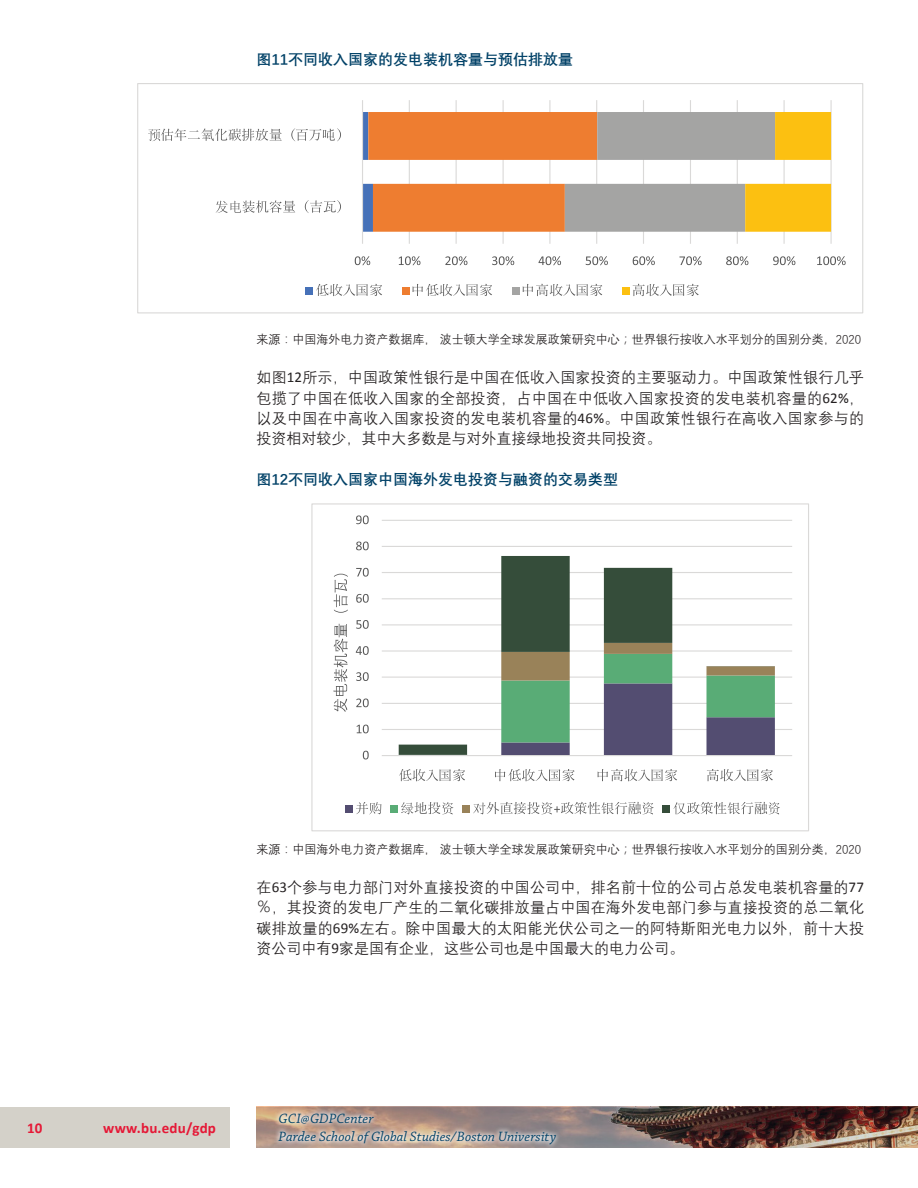
<style>
.page{position:relative;width:918px;height:1188px;background:#fff}
.page>*{position:absolute;margin:0;border:0;box-sizing:border-box;transform-origin:0 0}
.t1{font:15px/20.2px "Deng Xian";color:#231f20;text-align:justify}
.FIG{font:700 15px "Deng Xian";color:#004167}
.t2{font:700 15px "Calibri";letter-spacing:.015em;color:#e51836}
.t3{font:italic 14.25px/18px "Chaparral Pro";letter-spacing:.005em;color:#004167}
.SOURCE{font:12px "Deng Xian";color:#231f20}
.s1{font-family:"Calibri"}
</style>
<div class="page">
<div style="left:0;top:1107px;width:230px;height:40px;background:#d4d1c9"></div>
<img style="left:256px;top:1107px;width:662px;height:40px">
<svg style="left:274px;top:1108px;width:287px;height:40px;background:#b7a299"></svg>
<hr style="left:831px;top:100px;width:1px;height:144px;background:#dad9d8">
<hr style="left:784px;top:100px;width:1px;height:144px;background:#dad9d8">
<hr style="left:737px;top:100px;width:1px;height:144px;background:#dad9d8">
<hr style="left:690px;top:100px;width:1px;height:144px;background:#dad9d8">
<hr style="left:643px;top:100px;width:1px;height:144px;background:#dad9d8">
<hr style="left:596px;top:100px;width:1px;height:144px;background:#dad9d8">
<hr style="left:549px;top:100px;width:1px;height:144px;background:#dad9d8">
<hr style="left:503px;top:100px;width:1px;height:144px;background:#dad9d8">
<hr style="left:456px;top:100px;width:1px;height:144px;background:#dad9d8">
<hr style="left:409px;top:100px;width:1px;height:144px;background:#dad9d8">
<svg style="left:363px;top:112px;width:468px;height:120px"></svg>
<hr style="left:362px;top:100px;width:1px;height:144px;background:#dad9d8">
<svg style="left:355px;top:256px;width:15px;height:9px"></svg>
<svg style="left:399px;top:256px;width:21px;height:9px"></svg>
<svg style="left:445px;top:256px;width:22px;height:9px"></svg>
<svg style="left:492px;top:256px;width:22px;height:9px"></svg>
<svg style="left:539px;top:256px;width:22px;height:9px"></svg>
<svg style="left:586px;top:256px;width:22px;height:9px"></svg>
<svg style="left:633px;top:256px;width:22px;height:9px"></svg>
<svg style="left:679px;top:256px;width:23px;height:9px"></svg>
<svg style="left:726px;top:256px;width:22px;height:9px"></svg>
<svg style="left:773px;top:256px;width:22px;height:9px"></svg>
<svg style="left:817px;top:256px;width:29px;height:9px"></svg>
<svg style="left:216px;top:200px;width:125px;height:13px"></svg>
<svg style="left:148px;top:128px;width:193px;height:13px"></svg>
<div style="left:305px;top:288px;width:8px;height:7px;background:#4671b8"></div>
<svg style="left:316px;top:284px;width:66px;height:12px"></svg>
<div style="left:402px;top:288px;width:8px;height:7px;background:#ee7d30"></div>
<svg style="left:413px;top:284px;width:79px;height:12px"></svg>
<div style="left:512px;top:288px;width:8px;height:7px;background:#a4a4a3"></div>
<svg style="left:523px;top:284px;width:79px;height:12px"></svg>
<div style="left:622px;top:288px;width:8px;height:7px;background:#fcc011"></div>
<svg style="left:633px;top:284px;width:66px;height:12px"></svg>
<div style="left:137px;top:83px;width:726px;height:230px;border:1px solid #dad9d8"></div>
<hr style="left:382px;top:520px;width:410px;height:1px;background:#dad9d8">
<hr style="left:382px;top:546px;width:410px;height:1px;background:#dad9d8">
<hr style="left:382px;top:572px;width:410px;height:1px;background:#dad9d8">
<hr style="left:382px;top:598px;width:410px;height:1px;background:#dad9d8">
<hr style="left:382px;top:624px;width:410px;height:1px;background:#dad9d8">
<hr style="left:382px;top:650px;width:410px;height:2px;background:#dad9d8">
<hr style="left:382px;top:677px;width:410px;height:1px;background:#dad9d8">
<hr style="left:382px;top:703px;width:410px;height:1px;background:#dad9d8">
<hr style="left:382px;top:729px;width:410px;height:1px;background:#dad9d8">
<svg style="left:399px;top:556px;width:376px;height:199px"></svg>
<hr style="left:382px;top:755px;width:410px;height:1px;background:#dad9d8">
<svg style="left:363px;top:751px;width:6px;height:8px"></svg>
<svg style="left:357px;top:725px;width:12px;height:8px"></svg>
<svg style="left:356px;top:699px;width:13px;height:8px"></svg>
<svg style="left:356px;top:672px;width:13px;height:9px"></svg>
<svg style="left:356px;top:646px;width:13px;height:9px"></svg>
<svg style="left:356px;top:620px;width:13px;height:9px"></svg>
<svg style="left:356px;top:594px;width:13px;height:9px"></svg>
<svg style="left:356px;top:568px;width:13px;height:9px"></svg>
<svg style="left:356px;top:542px;width:13px;height:8px"></svg>
<svg style="left:356px;top:515px;width:13px;height:9px"></svg>
<svg style="left:399px;top:769px;width:66px;height:12px"></svg>
<svg style="left:495px;top:769px;width:80px;height:12px"></svg>
<svg style="left:598px;top:769px;width:79px;height:12px"></svg>
<svg style="left:707px;top:769px;width:66px;height:12px"></svg>
<svg style="left:333px;top:574px;width:15px;height:138px"></svg>
<div style="left:345px;top:806px;width:7px;height:7px;background:#534d71"></div>
<svg style="left:356px;top:802px;width:26px;height:13px"></svg>
<div style="left:390px;top:806px;width:7px;height:7px;background:#59ac76"></div>
<svg style="left:401px;top:802px;width:53px;height:12px"></svg>
<div style="left:462px;top:806px;width:8px;height:7px;background:#998259"></div>
<svg style="left:473px;top:802px;width:181px;height:12px"></svg>
<div style="left:663px;top:806px;width:7px;height:7px;background:#354d3a"></div>
<svg style="left:673px;top:802px;width:107px;height:13px"></svg>
<div style="left:311px;top:503px;width:498px;height:328px;border:1px solid #dad9d8"></div>
<p class="FIG" style="left:256px;top:49px;width:318px">图11不同收入国家的发电装机容量与预估排放量</p>
<p class="SOURCE" style="left:256px;top:332px;width:606px">来源：中国海外电力资产数据库，波士顿大学全球发展政策研究中心；世界银行按收入水平划分的国别分类，2020</p>
<p class="t1" style="left:256px;top:367px;width:609px">如图<span class="s1">12</span>所示，中国政策性银行是中国在低收入国家投资的主要驱动力。中国政策性银行几乎包揽了中国在低收入国家的全部投资，占中国在中低收入国家投资的发电装机容量的<span class="s1">62%</span>，以及中国在中高收入国家投资的发电装机容量的<span class="s1">46%</span>。中国政策性银行在高收入国家参与的投资相对较少，其中大多数是与对外直接绿地投资共同投资。</p>
<p class="FIG" style="left:256px;top:469px;width:363px">图12不同收入国家中国海外发电投资与融资的交易类型</p>
<p class="SOURCE" style="left:256px;top:841px;width:606px">来源：中国海外电力资产数据库，波士顿大学全球发展政策研究中心；世界银行按收入水平划分的国别分类，2020</p>
<p class="t1" style="left:256px;top:877px;width:609px">在<span class="s1">63</span>个参与电力部门对外直接投资的中国公司中，排名前十位的公司占总发电装机容量的<span class="s1">77</span>％，其投资的发电厂产生的二氧化碳排放量占中国在海外发电部门参与直接投资的总二氧化碳排放量的<span class="s1">69%</span>左右。除中国最大的太阳能光伏公司之一的阿特斯阳光电力以外，前十大投资公司中有<span class="s1">9</span>家是国有企业，这些公司也是中国最大的电力公司。</p>
<p class="t2" style="left:27px;top:1118px;width:17px">10</p>
<p class="t2" style="left:103px;top:1118px;width:114px">www.bu.edu/gdp</p>
<p class="t3" style="left:279px;top:1110px;width:279px">GCI@GDPCenter<br>Pardee School of Global Studies/Boston University</p>
</div>
